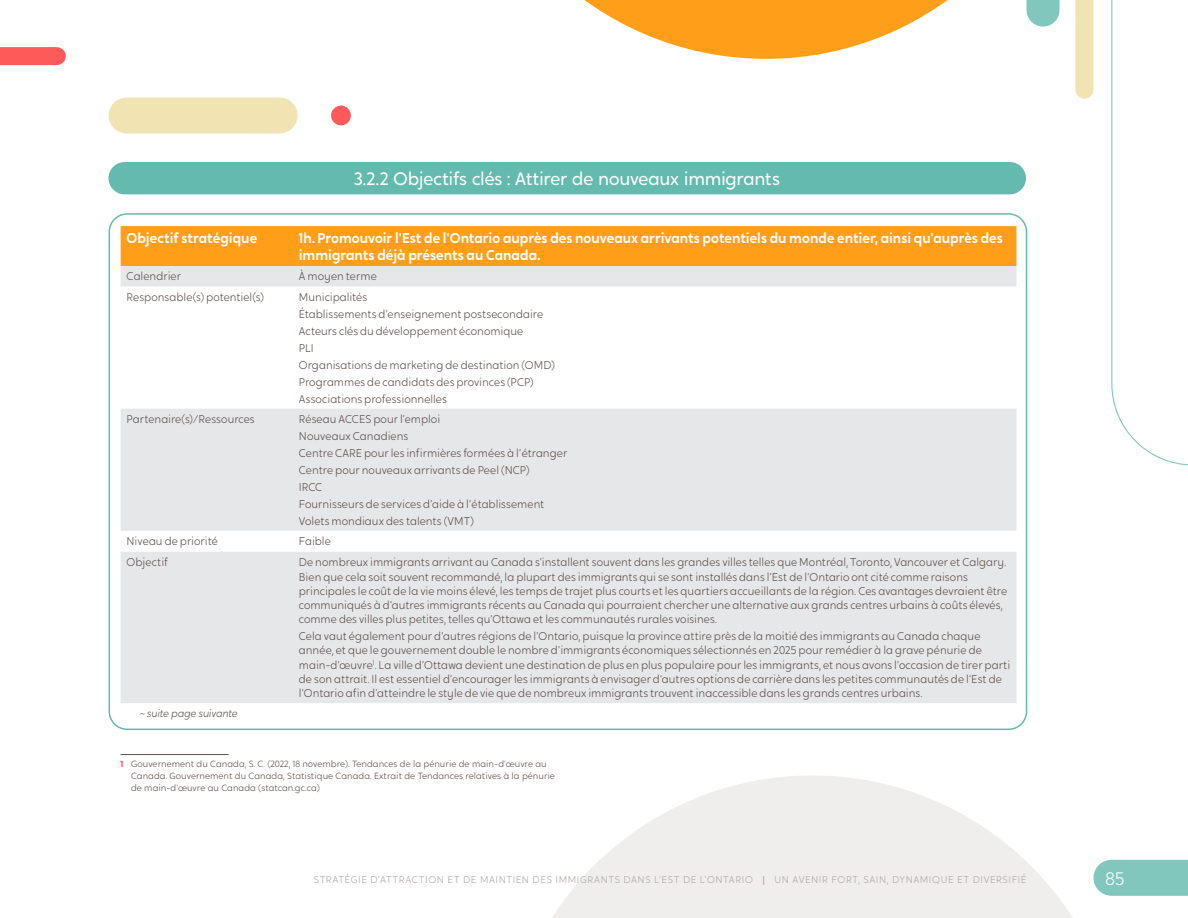
<style>
.page{position:relative;width:1188px;height:918px;background:#fff}
.page>*{position:absolute;margin:0;border:0;box-sizing:border-box;transform-origin:0 0}
.t1{font:18px "Crossten";letter-spacing:-.02em;color:#fff}
.t2{font:300 18px "Crossten";color:#fff}
.t3{font:600 14.25px/17.2px "Crossten";color:#fff}
.t4{font:300 11.25px/17px "Crossten";color:#5f514d}
.t5{font:italic 300 10.5px "Crossten";letter-spacing:.005em;color:#5f514d}
.t6{font:300 9.75px "Crossten";letter-spacing:.06em;color:#afa8a6}
.t7{font:300 9px/12px "Crossten";color:#5f514d}
.s1{font-weight:700;color:#ff5a5a}
.s2{color:#ff5a5a}
</style>
<div class="page">
<svg style="left:584px;top:0;width:476px;height:59px"></svg>
<svg style="left:1111px;top:0;width:77px;height:465px"></svg>
<div style="left:1075px;top:0;width:18px;height:90px;background:#f1e4b2"></div>
<div style="left:1027px;top:0;width:33px;height:10px;background:#81c7bd"></div>
<div style="left:0;top:47px;width:57px;height:18px;background:#ff5a5a"></div>
<div style="left:331px;top:106px;width:20px;height:19px;background:#ff5a5a;border-radius:50%"></div>
<div style="left:127px;top:97px;width:153px;height:36px;background:#f1e4b2"></div>
<svg style="left:552px;top:775px;width:570px;height:143px;fill:#efeeed"></svg>
<div style="left:121px;top:226px;width:895px;height:40px;background:#ff9e18"></div>
<svg style="left:121px;top:266px;width:895px;height:437px;fill:#e6e7e8"></svg>
<hr style="left:121px;top:754px;width:108px;height:1px;background:#5f514d">
<div style="left:109px;top:162px;width:917px;height:32px;background:#64baaf;border-radius:16px"></div>
<div style="left:1111px;top:860px;width:77px;height:36px;background:#81c7bd"></div>
<h1 class="t1" style="left:354px;top:167px;width:427px">3.2.2 Objectifs clés : Attirer de nouveaux immigrants</h1>
<p class="t3" style="left:127px;top:229px;width:132px">Objectif stratégique</p>
<p class="t3" style="left:299px;top:229px;width:705px">1h. Promouvoir l'Est de l'Ontario auprès des nouveaux arrivants potentiels du monde entier, ainsi qu'auprès des immigrants déjà présents au Canada.</p>
<p class="t4" style="left:127px;top:268px;width:56px">Calendrier</p>
<p class="t4" style="left:299px;top:268px;width:79px">À moyen terme</p>
<p class="t4" style="left:127px;top:289px;width:139px">Responsable(s) potentiel(s)</p>
<p class="t4" style="left:299px;top:289px;width:257px">Municipalités<br>Établissements d’enseignement postsecondaire Acteurs clés du développement économique<br>PLI<br>Organisations de marketing de destination (OMD)<br>Programmes de candidats des provinces (PCP)<br>Associations professionnelles</p>
<p class="t4" style="left:127px;top:411px;width:130px">Partenaire(s)/Ressources</p>
<p class="t4" style="left:299px;top:411px;width:270px">Réseau ACCES pour l’emploi<br>Nouveaux Canadiens<br>Centre CARE pour les infirmières formées à l’étranger Centre pour nouveaux arrivants de Peel (NCP)<br>IRCC<br>Fournisseurs de services d’aide à l’établissement Volets mondiaux des talents (VMT)</p>
<p class="t4" style="left:127px;top:533px;width:93px">Niveau de priorité</p>
<p class="t4" style="left:299px;top:533px;width:34px">Faible</p>
<p class="t4" style="left:127px;top:554px;width:43px">Objectif</p>
<p class="t4" style="left:299px;top:555px;width:710px;line-height:14.2px">De nombreux immigrants arrivant au Canada s’installent souvent dans les grandes villes telles que Montréal, Toronto, Vancouver et Calgary.<br>Bien que cela soit souvent recommandé, la plupart des immigrants qui se sont installés dans l’Est de l’Ontario ont cité comme raisons principales le coût de la vie moins élevé, les temps de trajet plus courts et les quartiers accueillants de la région. Ces avantages devraient être communiqués à d’autres immigrants récents au Canada qui pourraient chercher une alternative aux grands centres urbains à coûts élevés, comme des villes plus petites, telles qu’Ottawa et les communautés rurales voisines.</p>
<p class="t4" style="left:299px;top:629px;width:713px;line-height:14.2px">Cela vaut également pour d’autres régions de l’Ontario, puisque la province attire près de la moitié des immigrants au Canada chaque année, et que le gouvernement double le nombre d’immigrants économiques sélectionnés en 2025 pour remédier à la grave pénurie de main-d’œuvre<sup>1</sup>. La ville d’Ottawa devient une destination de plus en plus populaire pour les immigrants, et nous avons l’occasion de tirer parti de son attrait. Il est essentiel d’encourager les immigrants à envisager d’autres options de carrière dans les petites communautés de l’Est de l’Ontario afin d’atteindre le style de vie que de nombreux immigrants trouvent inaccessible dans les grands centres urbains.</p>
<p class="t5" style="left:140px;top:707px;width:99px">~ suite page suivante</p>
<p class="t7" style="left:131px;top:757px;width:425px;text-indent:-11px"><span class="s1">1</span> Gouvernement du Canada, S. C. (2022, 18 novembre). Tendances de la pénurie de main-d’œuvre au<br>Canada. Gouvernement du Canada, Statistique Canada. Extrait de Tendances relatives à la pénurie de main-d’œuvre au Canada (statcan.gc.ca)</p>
<p class="t6" style="left:314px;top:874px;width:714px">STRATÉGIE D’ATTRACTION ET DE MAINTIEN DES IMMIGRANTS DANS L’EST DE L’ONTARIO <span class="s2">|</span> UN AVENIR FORT, SAIN, DYNAMIQUE ET DIVERSIFIÉ</p>
<h1 class="t2" style="left:1106px;top:867px;width:20px">85</h1>
</div>
